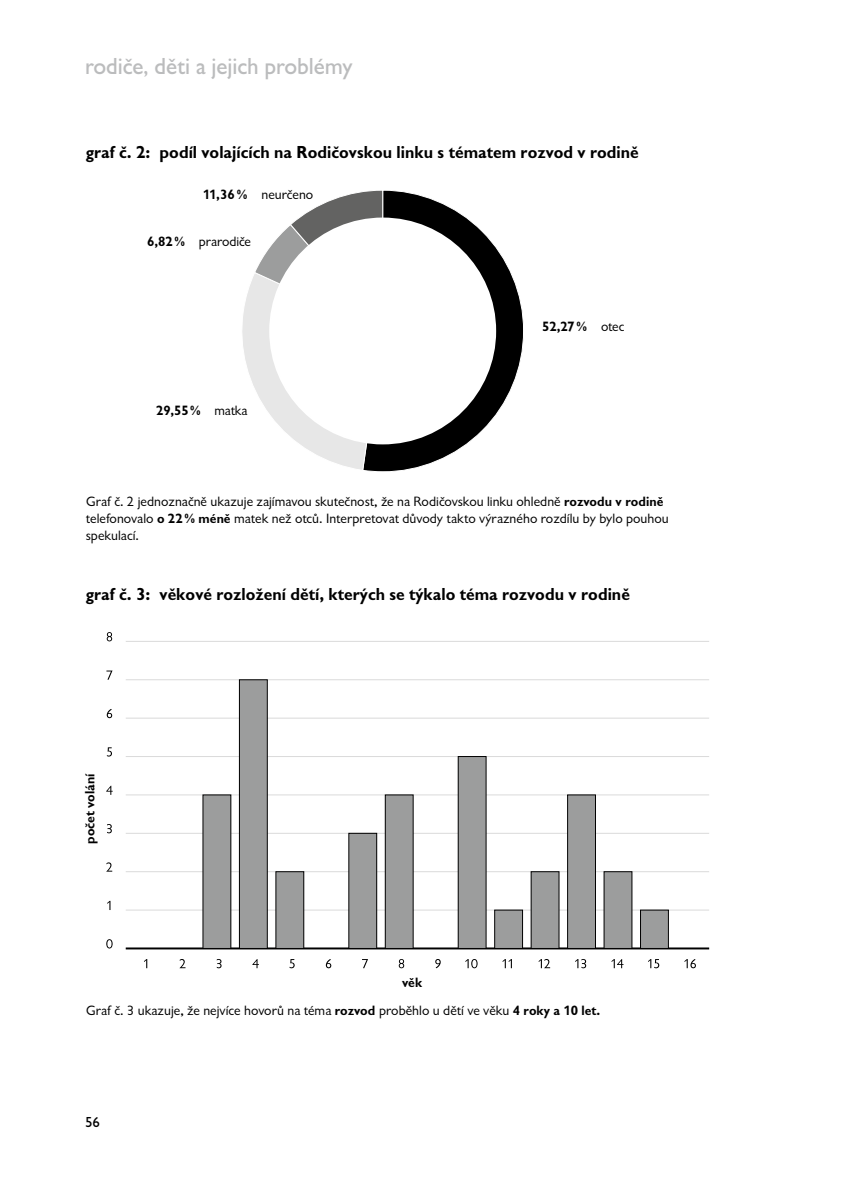
<style>
.page{position:relative;width:851px;height:1191px;background:#fff}
.page>*{position:absolute;margin:0;border:0;box-sizing:border-box;transform-origin:0 0}
.t1{font:500 24px "Giltus TOT";letter-spacing:-.005em;color:#bbbcbd}
.t2{font:700 18px "Giltus TOT";color:#000}
.t3{font:500 15px "Giltus TOT";color:#000}
.t4{font:14px/16.8px "Giltus TOT";color:#000}
.t5{font:700 14px "Giltus TOT";letter-spacing:-.01em;color:#000}
.s1{font-weight:700}
.s2{font-weight:400}
</style>
<div class="page">
<svg style="left:369px;top:190px;width:154px;height:282px"></svg>
<svg style="left:242px;top:190px;width:142px;height:281px"></svg>
<div style="left:270px;top:218px;width:225px;height:225px;background:#fff;border-radius:50%"></div>
<hr style="left:126px;top:909px;width:583px;height:1px;background:#dadada">
<hr style="left:126px;top:871px;width:583px;height:1px;background:#dadada">
<hr style="left:126px;top:833px;width:583px;height:1px;background:#dadada">
<hr style="left:126px;top:794px;width:583px;height:1px;background:#dadada">
<hr style="left:126px;top:756px;width:583px;height:1px;background:#dadada">
<hr style="left:126px;top:717px;width:583px;height:1px;background:#dadada">
<hr style="left:126px;top:679px;width:583px;height:1px;background:#dadada">
<hr style="left:126px;top:641px;width:583px;height:1px;background:#dadada">
<hr style="left:126px;top:947px;width:583px;height:2px;background:#000">
<div style="left:203px;top:795px;width:28px;height:153px;background:#9c9d9d"></div>
<div style="left:202px;top:794px;width:29px;height:155px;border:1px solid #000"></div>
<div style="left:239px;top:680px;width:28px;height:268px;background:#9c9d9d"></div>
<div style="left:239px;top:679px;width:29px;height:270px;border:1px solid #000"></div>
<div style="left:276px;top:871px;width:28px;height:77px;background:#9c9d9d"></div>
<div style="left:275px;top:871px;width:29px;height:78px;border:1px solid #000"></div>
<div style="left:349px;top:833px;width:27px;height:115px;background:#9c9d9d"></div>
<div style="left:348px;top:833px;width:29px;height:116px;border:1px solid #000"></div>
<div style="left:385px;top:795px;width:28px;height:153px;background:#9c9d9d"></div>
<div style="left:385px;top:794px;width:28px;height:155px;border:1px solid #000"></div>
<div style="left:458px;top:756px;width:28px;height:192px;background:#9c9d9d"></div>
<div style="left:457px;top:756px;width:29px;height:193px;border:1px solid #000"></div>
<div style="left:494px;top:910px;width:28px;height:38px;background:#9c9d9d"></div>
<div style="left:494px;top:909px;width:29px;height:40px;border:1px solid #000"></div>
<div style="left:531px;top:871px;width:28px;height:77px;background:#9c9d9d"></div>
<div style="left:530px;top:871px;width:29px;height:78px;border:1px solid #000"></div>
<div style="left:567px;top:795px;width:28px;height:153px;background:#9c9d9d"></div>
<div style="left:567px;top:794px;width:29px;height:155px;border:1px solid #000"></div>
<div style="left:604px;top:871px;width:28px;height:77px;background:#9c9d9d"></div>
<div style="left:640px;top:910px;width:28px;height:38px;background:#9c9d9d"></div>
<div style="left:640px;top:909px;width:28px;height:40px;border:1px solid #000"></div>
<svg style="left:144px;top:959px;width:3px;height:9px"></svg>
<svg style="left:179px;top:959px;width:6px;height:9px"></svg>
<svg style="left:217px;top:959px;width:4px;height:9px"></svg>
<svg style="left:252px;top:959px;width:7px;height:9px"></svg>
<svg style="left:289px;top:959px;width:5px;height:9px"></svg>
<svg style="left:326px;top:959px;width:5px;height:9px"></svg>
<svg style="left:362px;top:959px;width:6px;height:9px"></svg>
<svg style="left:398px;top:959px;width:6px;height:9px"></svg>
<svg style="left:435px;top:959px;width:5px;height:9px"></svg>
<svg style="left:465px;top:959px;width:12px;height:9px"></svg>
<svg style="left:502px;top:959px;width:10px;height:9px"></svg>
<svg style="left:538px;top:959px;width:12px;height:9px"></svg>
<svg style="left:575px;top:959px;width:11px;height:9px"></svg>
<svg style="left:611px;top:959px;width:12px;height:9px"></svg>
<svg style="left:648px;top:959px;width:11px;height:9px"></svg>
<svg style="left:684px;top:959px;width:11px;height:9px"></svg>
<svg style="left:106px;top:939px;width:7px;height:9px"></svg>
<svg style="left:107px;top:901px;width:3px;height:9px"></svg>
<svg style="left:106px;top:862px;width:6px;height:9px"></svg>
<svg style="left:107px;top:824px;width:5px;height:9px"></svg>
<svg style="left:106px;top:785px;width:7px;height:10px"></svg>
<svg style="left:107px;top:747px;width:5px;height:9px"></svg>
<svg style="left:107px;top:709px;width:5px;height:9px"></svg>
<svg style="left:106px;top:670px;width:6px;height:10px"></svg>
<svg style="left:107px;top:632px;width:5px;height:9px"></svg>
<h1 class="t1" style="left:85px;top:53px;width:269px">rodiče, děti a jejich problémy</h1>
<p class="t2" style="left:86px;top:141px;width:554px">graf č. 2: podíl volajících na Rodičovskou linku s tématem rozvod v rodině</p>
<p class="t4" style="left:203px;top:186px;width:112px"><span class="s1">11,36%</span> neurčeno</p>
<p class="t4" style="left:147px;top:233px;width:105px"><span class="s1">6,82%</span> prarodiče</p>
<p class="t5" style="left:156px;top:402px;width:93px">29,55% <span class="s2">matka</span></p>
<p class="t5" style="left:542px;top:318px;width:84px">52,27% <span class="s2">otec</span></p>
<p class="t4" style="left:86px;top:493px;width:584px">Graf č. 2 jednoznačně ukazuje zajímavou skutečnost, že na Rodičovskou linku ohledně <span class="s1">rozvodu v rodině </span>telefonovalo <span class="s1">o 22% méně</span> matek než otců. Interpretovat důvody takto výrazného rozdílu by bylo pouhou spekulací.</p>
<p class="t2" style="left:86px;top:584px;width:545px">graf č. 3: věkové rozložení dětí, kterých se týkalo téma rozvodu v rodině</p>
<p class="t5" style="left:82px;top:844px;width:72px;rotate:-90deg">počet volání</p>
<p class="t5" style="left:402px;top:974px;width:22px">věk</p>
<p class="t4" style="left:86px;top:1001px;width:515px">Graf č. 3 ukazuje, že nejvíce hovorů na téma <span class="s1">rozvod</span> proběhlo u dětí ve věku <span class="s1">4 roky a 10 let.</span></p>
<p class="t3" style="left:85px;top:1113px;width:16px">56</p>
</div>
